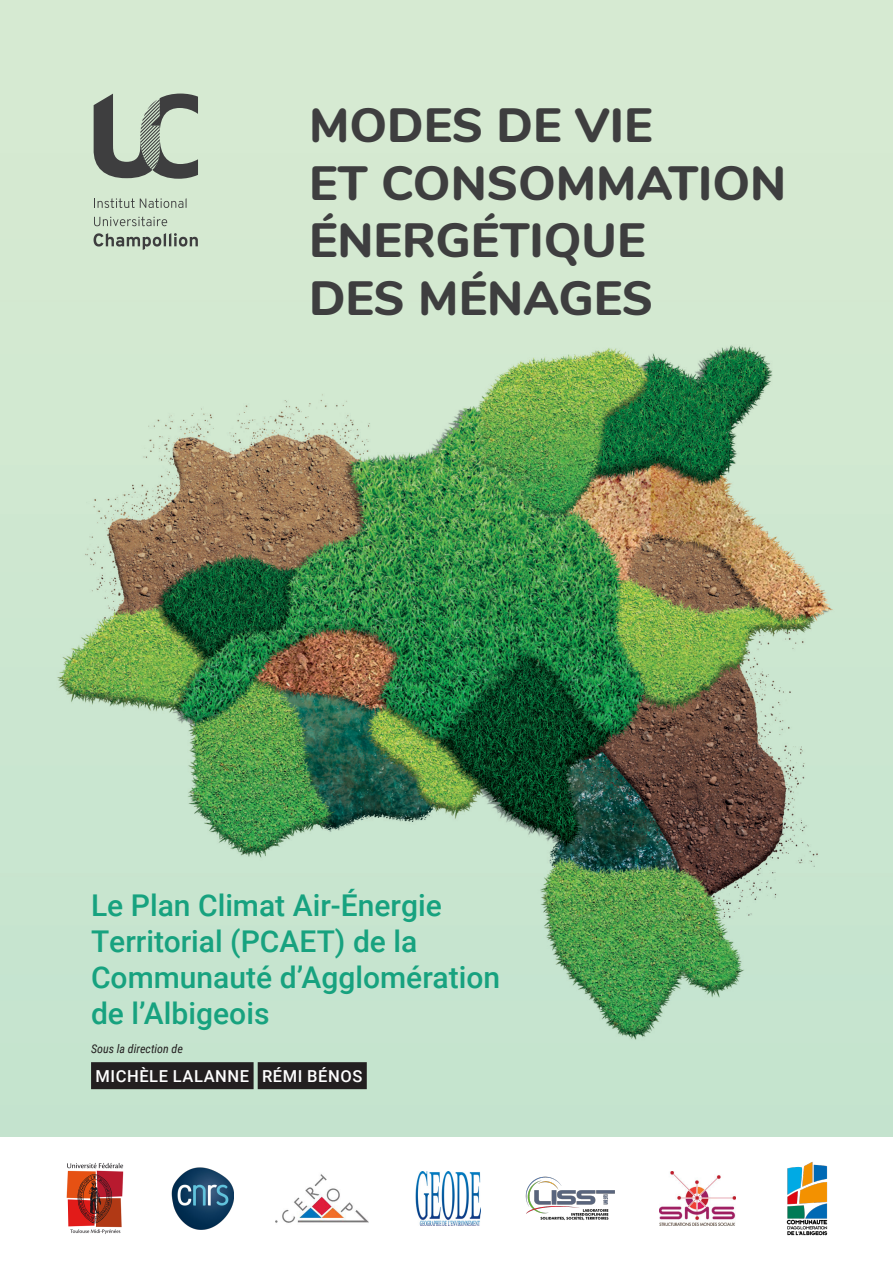
<style>
.page{position:relative;width:893px;height:1263px;background:#fff}
.page>*{position:absolute;margin:0;border:0;box-sizing:border-box;transform-origin:0 0}
.t1{font:800 48px/57.6px "Nunito";color:#3e3e3f}
.t2{font:500 30px/36px "Roboto";color:#17a27f}
.t3{font:500 16.5px "Roboto";letter-spacing:.035em;color:#fff}
._2019_SOURCE{font:italic 12px "Roboto Condensed";color:#231f20}
</style>
<div class="page">
<img style="left:0;top:0;width:893px;height:1137px">
<svg style="left:94px;top:233px;width:104px;height:17px;background:#a4b2a2"></svg>
<svg style="left:94px;top:198px;width:93px;height:10px"></svg>
<svg style="left:94px;top:217px;width:73px;height:9px"></svg>
<svg style="left:93px;top:94px;width:105px;height:85px;background:#949f92"></svg>
<div style="left:91px;top:1062px;width:163px;height:27px;background:#231f20"></div>
<div style="left:258px;top:1062px;width:109px;height:27px;background:#231f20"></div>
<img style="left:66px;top:1163px;width:58px;height:71px">
<img style="left:786px;top:1162px;width:42px;height:74px">
<img style="left:171px;top:1167px;width:62px;height:62px">
<img style="left:275px;top:1174px;width:94px;height:49px">
<img style="left:659px;top:1172px;width:77px;height:53px">
<img style="left:416px;top:1172px;width:64px;height:53px">
<img style="left:525px;top:1176px;width:90px;height:45px">
<p class="t1" style="left:309px;top:94px;width:479px">MODES DE VIE<br>ET CONSOMMATION<br>ÉNERGÉTIQUE<br>DES MÉNAGES</p>
<p class="t2" style="left:91px;top:886px;width:411px">Le Plan Climat Air-Énergie<br>Territorial (PCAET) de la<br>Communauté d’Agglomération de l’Albigeois</p>
<p class="_2019_SOURCE" style="left:91px;top:1041px;width:93px">Sous la direction de</p>
<p class="t3" style="left:95px;top:1064px;width:268px">MICHÈLE LALANNE RÉMI BÉNOS</p>
</div>
